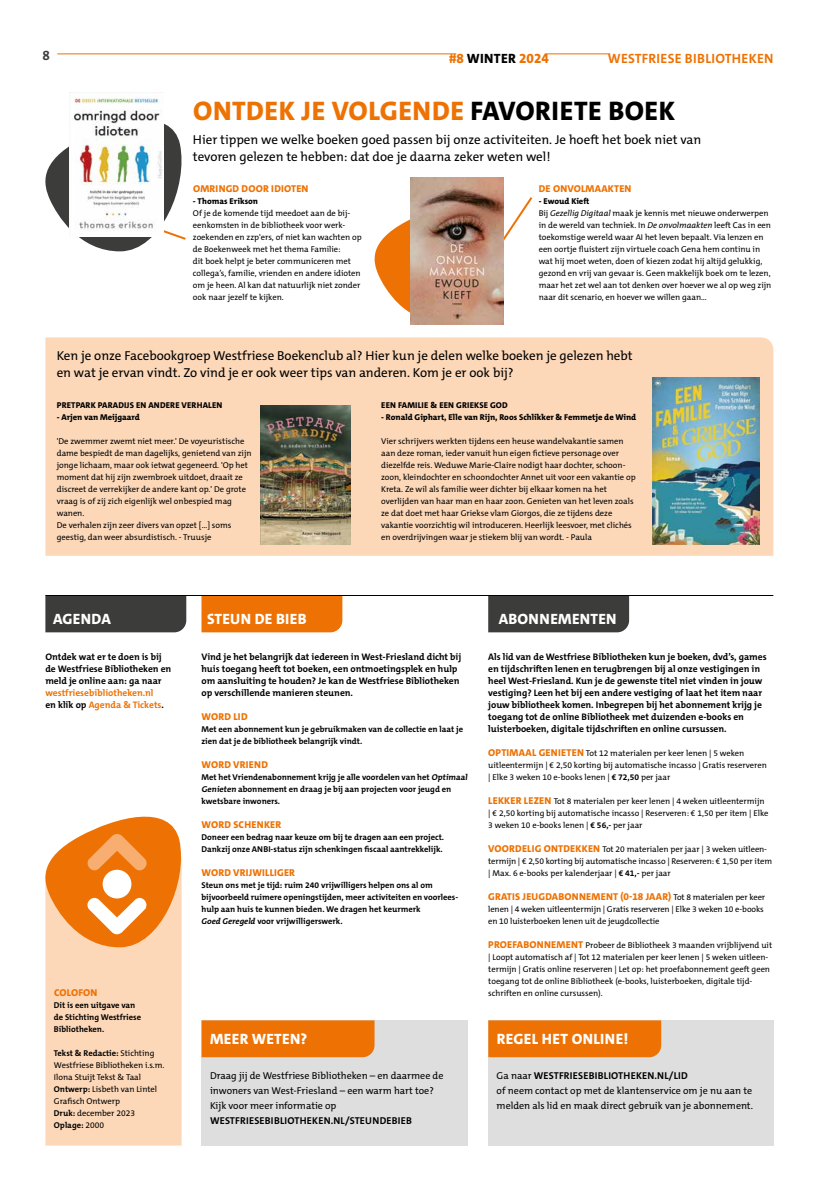
<style>
.page{position:relative;width:823px;height:1191px;background:#fff}
.page>*{position:absolute;margin:0;border:0;box-sizing:border-box;transform-origin:0 0}
.t1{font:800 27px "The Mix C5";letter-spacing:.02em;color:#ee7203}
.t2{font:800 15px "The Mix C5";letter-spacing:.02em;color:#fff}
.t3{font:700 13.5px "The Mix C5";letter-spacing:.02em;color:#ee7203}
.t4{font:800 13.5px "The Mix C5";letter-spacing:.02em;color:#ee7203}
.t5{font:700 13.5px "The Mix C5";color:#3c3c3b}
.t6{font:13px/17px "The Mix C5";color:#000}
.t7{font:10px/15px "The Mix C5";color:#000}
.t8{font:800 10px "The Mix C5";letter-spacing:.02em;color:#ee7203}
.t9{font:700 10px "The Mix C5";letter-spacing:.02em;color:#000}
.t10{font:700 9.5px/12px "The Mix C5";color:#000}
.t11{font:700 9.5px/12px "The Mix C5";color:#ee7203}
.t12{font:8.5px/12px "The Mix C5";color:#000}
.t13{font:700 8.5px/12px "The Mix C5";color:#000}
.t14{font:800 8.5px "The Mix C5";color:#000}
.t15{font:800 8.5px "The Mix C5";letter-spacing:.02em;color:#000}
.s1{color:#000}
.s2{font-weight:800;font-style:italic}
.s3{font-weight:800}
.s4{font-style:italic}
.s5{font-weight:700}
.s6{font-weight:800;font-size:10px;color:#ee7203}
.s7{font-weight:400;font-size:8.5px;color:#000}
</style>
<div class="page">
<div style="left:45px;top:337px;width:727px;height:219px;background:#fcd8b9"></div>
<img style="left:651px;top:378px;width:107px;height:166px">
<div style="left:45px;top:596px;width:141px;height:36px;background:#3c3c3b"></div>
<div style="left:488px;top:596px;width:140px;height:36px;background:#3c3c3b"></div>
<div style="left:45px;top:947px;width:136px;height:198px;background:#fcd8b9"></div>
<svg style="left:45px;top:816px;width:137px;height:131px"></svg>
<div style="left:201px;top:596px;width:141px;height:36px;background:#ee7203"></div>
<hr style="left:45px;top:595px;width:727px;height:1px;background:#000">
<svg style="left:45px;top:124px;width:141px;height:128px"></svg>
<svg style="left:374px;top:191px;width:159px;height:131px"></svg>
<div style="left:487px;top:1020px;width:285px;height:125px;background:#dedede"></div>
<div style="left:488px;top:1020px;width:172px;height:37px;background:#ee7203"></div>
<img style="left:69px;top:93px;width:94px;height:143px">
<img style="left:260px;top:405px;width:90px;height:139px">
<img style="left:410px;top:178px;width:93px;height:146px">
<div style="left:201px;top:1020px;width:267px;height:125px;background:#dedede"></div>
<div style="left:201px;top:1020px;width:173px;height:37px;background:#ee7203"></div>
<hr style="left:57px;top:53px;width:399px;height:1px;background:#ee7203">
<hr style="left:544px;top:53px;width:65px;height:1px;background:#ee7203">
<h3 class="t5" style="left:43px;top:46px;width:9px">8</h3>
<h3 class="t4" style="left:448px;top:50px;width:101px">#8 <span class="s1">WINTER</span> 2024</h3>
<h3 class="t3" style="left:607px;top:50px;width:167px">WESTFRIESE BIBLIOTHEKEN</h3>
<h1 class="t1" style="left:193px;top:94px;width:483px">ONTDEK JE VOLGENDE <span class="s1">FAVORIETE BOEK</span></h1>
<h3 class="t6" style="left:193px;top:131px;width:509px">Hier tippen we welke boeken goed passen bij onze activiteiten. Je hoeft het boek niet van tevoren gelezen te hebben: dat doe je daarna zeker weten wel!</h3>
<p class="t8" style="left:193px;top:182px;width:117px">OMRINGD DOOR IDIOTEN</p>
<p class="t12" style="left:193px;top:195px;width:170px"><span class="s2">-</span> <span class="s3">Thomas Erikson<br></span>Of je de komende tijd meedoet aan de bij&shy;eenkomsten in de bibliotheek voor werk&shy;zoekenden en zzp'ers, of niet kan wachten op de Boekenweek met het thema Familie:<br>dit boek helpt je beter communiceren met collega’s, familie, vrienden en andere idioten om je heen. Al kan dat natuurlijk niet zonder ook naar jezelf te kijken.</p>
<p class="t8" style="left:538px;top:182px;width:94px">DE ONVOLMAAKTEN</p>
<p class="t12" style="left:538px;top:195px;width:234px"><span class="s3">- Ewoud Kieft<br></span>Bij <span class="s4">Gezellig Digitaal</span> maak je kennis met nieuwe onderwerpen in de wereld van techniek. In <span class="s4">De onvolmaakten</span> leeft Cas in een toekomstige wereld waar AI het leven bepaalt. Via lenzen en een oortje fluistert zijn virtuele coach Gena hem continu in wat hij moet weten, doen of kiezen zodat hij altijd gelukkig, gezond en vrij van gevaar is. Geen makkelijk boek om te lezen, maar het zet wel aan tot denken over hoever we al op weg zijn naar dit scenario, en hoever we willen gaan...</p>
<h3 class="t6" style="left:57px;top:347px;width:577px">Ken je onze Facebookgroep Westfriese Boekenclub al? Hier kun je delen welke boeken je gelezen hebt en wat je ervan vindt. Zo vind je er ook weer tips van anderen. Kom je er ook bij?</h3>
<p class="t15" style="left:381px;top:400px;width:128px">EEN FAMILIE &amp; EEN GRIEKSE GOD</p>
<p class="t14" style="left:381px;top:412px;width:256px">- Ronald Giphart, Elle van Rijn, Roos Schlikker &amp; Femmetje de Wind</p>
<p class="t12" style="left:381px;top:435px;width:256px">Vier schrijvers werkten tijdens een heuse wandelvakantie samen aan deze roman, ieder vanuit hun eigen fictieve personage over diezelfde reis. Weduwe Marie-Claire nodigt haar dochter, schoon&shy;zoon, kleindochter en schoondochter Annet uit voor een vakantie op Kreta. Ze wil als familie weer dichter bij elkaar komen na het overlijden van haar man en haar zoon. Genieten van het leven zoals ze dat doet met haar Griekse vlam Giorgos, die ze tijdens deze vakantie voorzichtig wil introduceren. Heerlijk leesvoer, met clichés en overdrijvingen waar je stiekem blij van wordt. - Paula</p>
<p class="t15" style="left:57px;top:400px;width:167px">PRETPARK PARADIJS EN ANDERE VERHALEN</p>
<p class="t14" style="left:57px;top:412px;width:85px">- Arjen van Meijgaard</p>
<p class="t12" style="left:57px;top:435px;width:196px">'De zwemmer zwemt niet meer.' De voyeuristische dame bespiedt de man dagelijks, genietend van zijn jonge lichaam, maar ook ietwat gegeneerd. 'Op het moment dat hij zijn zwembroek uitdoet, draait ze discreet de verrekijker de andere kant op.' De grote vraag is of zij zich eigenlijk wel onbespied mag wanen.<br>De verhalen zijn zeer divers van opzet [...] soms geestig, dan weer absurdistisch. - Truusje</p>
<h2 class="t2" style="left:53px;top:609px;width:59px">AGENDA</h2>
<h2 class="t2" style="left:207px;top:609px;width:101px">STEUN DE BIEB</h2>
<h2 class="t2" style="left:498px;top:609px;width:119px">ABONNEMENTEN</h2>
<p class="t10" style="left:45px;top:651px;width:127px">Ontdek wat er te doen is bij de Westfriese Bibliotheken en meld je online aan: ga naar</p>
<p class="t11" style="left:45px;top:687px;width:120px">westfriesebibliotheken.nl <span class="s1">en klik op</span> Agenda &amp; Tickets<span class="s1">.</span></p>
<p class="t8" style="left:54px;top:986px;width:45px">COLOFON</p>
<p class="t13" style="left:54px;top:999px;width:89px">Dit is een uitgave van de Stichting Westfriese<br>Bibliotheken.</p>
<p class="t12" style="left:54px;top:1047px;width:112px"><span class="s5">Tekst &amp; Redactie:</span> Stichting<br>Westfriese Bibliotheken i.s.m.<br>Ilona Stuijt Tekst &amp; Taal<br><span class="s5">Ontwerp:</span> Lisbeth van Lintel<br>Grafisch Ontwerp<br><span class="s5">Druk:</span> december 2023<br><span class="s5">Oplage:</span> 2000</p>
<p class="t10" style="left:201px;top:651px;width:261px">Vind je het belangrijk dat iedereen in West-Friesland dicht bij huis toegang heeft tot boeken, een ontmoetingsplek en hulp om aansluiting te houden? Je kan de Westfriese Bibliotheken op verschillende manieren steunen.</p>
<p class="t8" style="left:201px;top:710px;width:48px">WORD LID</p>
<p class="t13" style="left:201px;top:723px;width:263px">Met een abonnement kun je gebruikmaken van de collectie en laat je zien dat je de bibliotheek belangrijk vindt.</p>
<p class="t8" style="left:201px;top:758px;width:68px">WORD VRIEND</p>
<p class="t13" style="left:201px;top:771px;width:269px">Met het Vriendenabonnement krijg je alle voordelen van het Optimaal<br>Genieten abonnement en draag je bij aan projecten voor jeugd en kwetsbare inwoners.</p>
<p class="t8" style="left:201px;top:818px;width:81px">WORD SCHENKER</p>
<p class="t13" style="left:201px;top:831px;width:244px">Doneer een bedrag naar keuze om bij te dragen aan een project.<br>Dankzij onze ANBI-status zijn schenkingen fiscaal aantrekkelijk.</p>
<p class="t8" style="left:201px;top:866px;width:95px">WORD VRIJWILLIGER</p>
<p class="t13" style="left:201px;top:879px;width:258px">Steun ons met je tijd: ruim 240 vrijwilligers helpen ons al om bijvoorbeeld ruimere openingstijden, meer activiteiten en voorlees&shy;hulp aan huis te kunnen bieden. We dragen het keurmerk<br><span class="s4">Goed Geregeld</span> voor vrijwilligerswerk.</p>
<h2 class="t2" style="left:210px;top:1029px;width:99px">MEER WETEN?</h2>
<p class="t7" style="left:210px;top:1068px;width:235px">Draag jij de Westfriese Bibliotheken – en daarmee de inwoners van West-Friesland – een warm hart toe?<br>Kijk voor meer informatie op</p>
<p class="t9" style="left:210px;top:1114px;width:203px">WESTFRIESEBIBLIOTHEKEN.NL/STEUNDEBIEB</p>
<p class="t10" style="left:488px;top:651px;width:280px">Als lid van de Westfriese Bibliotheken kun je boeken, dvd’s, games en tijdschriften lenen en terugbrengen bij al onze vestigingen in heel West-Friesland. Kun je de gewenste titel niet vinden in jouw vestiging? Leen het bij een andere vestiging of laat het item naar jouw bibliotheek komen. Inbegrepen bij het abonnement krijg je toegang tot de online Bibliotheek met duizenden e-books en luisterboeken, digitale tijdschriften en online cursussen.</p>
<p class="t12" style="left:488px;top:747px;width:280px"><span class="s6">OPTIMAAL GENIETEN</span> Tot 12 materialen per keer lenen | 5 weken uitleentermijn | € 2,50 korting bij automatische incasso | Gratis reserveren | Elke 3 weken 10 e-books lenen | <span class="s5">€ 72,50</span> per jaar</p>
<p class="t12" style="left:488px;top:795px;width:282px"><span class="s6">LEKKER LEZEN</span> Tot 8 materialen per keer lenen | 4 weken uitleentermijn | € 2,50 korting bij automatische incasso | Reserveren: € 1,50 per item | Elke<br>3 weken 10 e-books lenen | <span class="s5">€ 56,-</span> per jaar</p>
<p class="t12" style="left:488px;top:843px;width:285px"><span class="s6">VOORDELIG ONTDEKKEN</span> Tot 20 materialen per jaar | 3 weken uitleen&shy;termijn | € 2,50 korting bij automatische incasso | Reserveren: € 1,50 per item | Max. 6 e-books per kalenderjaar | <span class="s5">€ 41,-</span> per jaar</p>
<p class="t8" style="left:488px;top:890px;width:278px">GRATIS JEUGDABONNEMENT (0-18 JAAR) <span class="s7">Tot 8 materialen per keer</span></p>
<p class="t12" style="left:488px;top:903px;width:277px">lenen | 4 weken uitleentermijn | Gratis reserveren | Elke 3 weken 10 e-books en 10 luisterboeken lenen uit de jeugdcollectie</p>
<p class="t12" style="left:488px;top:939px;width:285px"><span class="s6">PROEFABONNEMENT</span> Probeer de Bibliotheek 3 maanden vrijblijvend uit | Loopt automatisch af | Tot 12 materialen per keer lenen | 5 weken uitleen&shy;termijn | Gratis online reserveren | Let op: het proefabonnement geeft geen toegang tot de online Bibliotheek (e-books, luisterboeken, digitale tijd&shy;schriften en online cursussen).</p>
<h2 class="t2" style="left:496px;top:1029px;width:133px">REGEL HET ONLINE!</h2>
<p class="t7" style="left:496px;top:1068px;width:258px">Ga naar <span class="s5">WESTFRIESEBIBLIOTHEKEN.NL/LID<br></span>of neem contact op met de klantenservice om je nu aan te melden als lid en maak direct gebruik van je abonnement.</p>
</div>
